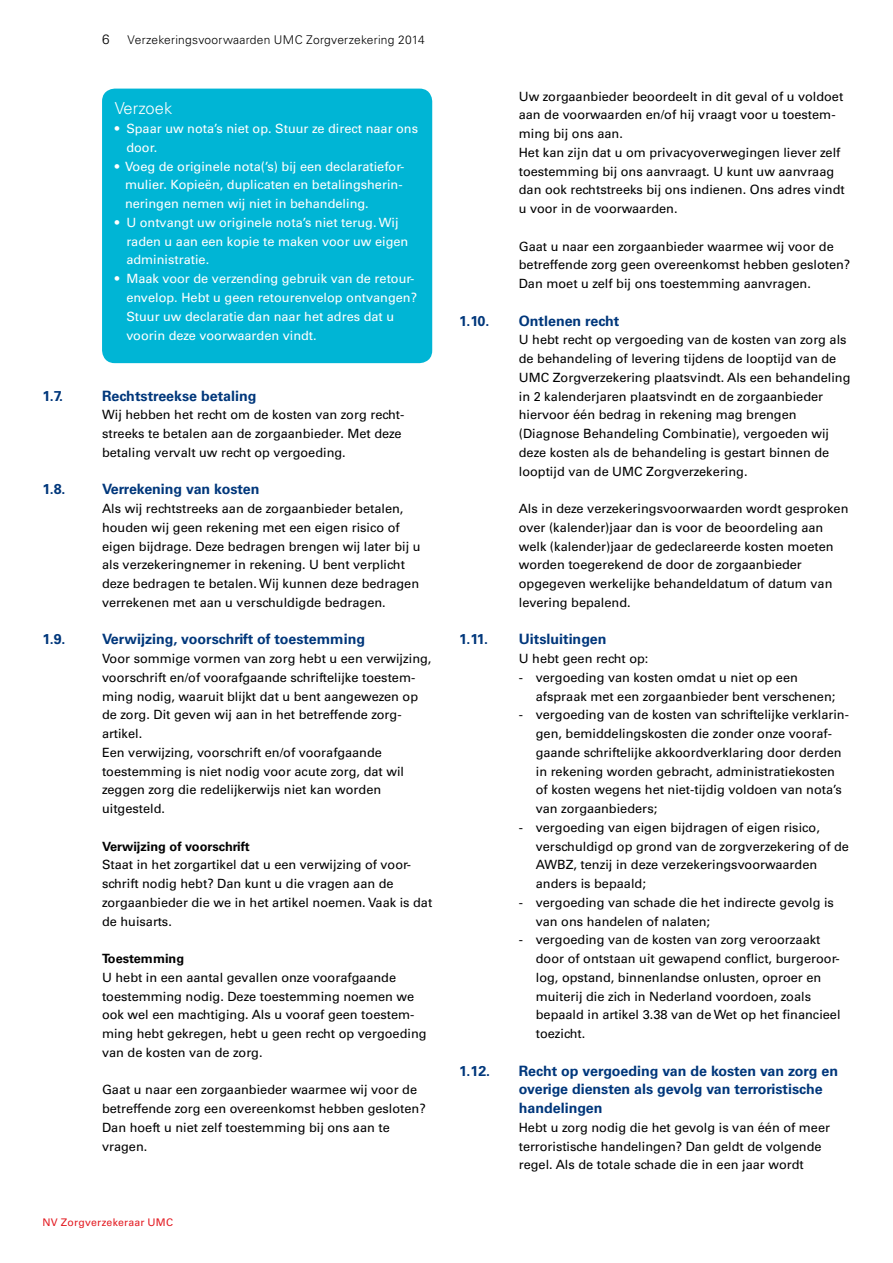
<style>
.page{position:relative;width:893px;height:1263px;background:#fff}
.page>*{position:absolute;margin:0;border:0;box-sizing:border-box;transform-origin:0 0}
.t1{font:300 16.5px "Univers";color:#fff}
.t2{font:700 14.25px/18.8px "Univers";color:#00377b}
.t3{font:300 13.5px "Univers";color:#000}
.t4{font:12.75px/18.8px "Univers";color:#000}
.t5{font:12.75px/18.8px "Univers";color:#fff}
.t6{font:700 12.75px "Univers";color:#000}
.t7{font:300 12px "Univers";letter-spacing:.02em;color:#000}
.t8{font:10.5px "Univers";letter-spacing:.02em;color:#e31b22}
</style>
<div class="page">
<div style="left:102px;top:89px;width:330px;height:274px;background:#00b5d5;border-radius:13px"></div>
<p class="t3" style="left:102px;top:31px;width:9px">6</p>
<p class="t7" style="left:128px;top:33px;width:299px">Verzekeringsvoorwaarden UMC Zorgverzekering 2014</p>
<p class="t1" style="left:115px;top:99px;width:59px">Verzoek</p>
<p class="t5" style="left:126px;top:119px;width:293px;text-indent:-12px">• Spaar uw nota’s niet op. Stuur ze direct naar ons door.</p>
<p class="t5" style="left:125px;top:157px;width:281px;text-indent:-10px">• Voeg de originele nota(’s) bij een declaratiefor&shy;mulier. Kopieën, duplicaten en betalingsherin&shy;neringen nemen wij niet in behandeling.</p>
<p class="t5" style="left:126px;top:213px;width:284px;text-indent:-12px">• U ontvangt uw originele nota’s niet terug. Wij raden u aan een kopie te maken voor uw eigen administratie.</p>
<p class="t5" style="left:126px;top:269px;width:292px;text-indent:-12px">• Maak voor de verzending gebruik van de retour&shy;envelop. Hebt u geen retourenvelop ontvangen?<br>Stuur uw declaratie dan naar het adres dat u voorin deze voorwaarden vindt.</p>
<p class="t2" style="left:43px;top:386px;width:22px">1.7.</p>
<p class="t2" style="left:102px;top:386px;width:156px">Rechtstreekse betaling</p>
<p class="t4" style="left:102px;top:405px;width:304px">Wij hebben het recht om de kosten van zorg recht&shy;streeks te betalen aan de zorgaanbieder. Met deze betaling vervalt uw recht op vergoeding.</p>
<p class="t2" style="left:43px;top:480px;width:25px">1.8.</p>
<p class="t2" style="left:102px;top:480px;width:159px">Verrekening van kosten</p>
<p class="t4" style="left:102px;top:499px;width:320px">Als wij rechtstreeks aan de zorgaanbieder betalen, houden wij geen rekening met een eigen risico of eigen bijdrage. Deze bedragen brengen wij later bij u als verzekeringnemer in rekening. U bent verplicht deze bedragen te betalen. Wij kunnen deze bedragen verrekenen met aan u verschuldigde bedragen.</p>
<p class="t2" style="left:43px;top:630px;width:25px">1.9.</p>
<p class="t2" style="left:102px;top:630px;width:265px">Verwijzing, voorschrift of toestemming</p>
<p class="t4" style="left:102px;top:649px;width:331px">Voor sommige vormen van zorg hebt u een verwijzing, voorschrift en/of voorafgaande schriftelijke toestem&shy;ming nodig, waaruit blijkt dat u bent aangewezen op de zorg. Dit geven wij aan in het betreffende zorg&shy;artikel.<br>Een verwijzing, voorschrift en/of voorafgaande toestemming is niet nodig voor acute zorg, dat wil zeggen zorg die redelijkerwijs niet kan worden uitgesteld.</p>
<p class="t6" style="left:102px;top:839px;width:149px">Verwijzing of voorschrift</p>
<p class="t4" style="left:102px;top:855px;width:332px">Staat in het zorgartikel dat u een verwijzing of voor&shy;schrift nodig hebt? Dan kunt u die vragen aan de zorgaanbieder die we in het artikel noemen. Vaak is dat de huisarts.</p>
<p class="t6" style="left:102px;top:951px;width:84px">Toestemming</p>
<p class="t4" style="left:102px;top:968px;width:326px">U hebt in een aantal gevallen onze voorafgaande toestemming nodig. Deze toestemming noemen we ook wel een machtiging. Als u vooraf geen toestem&shy;ming hebt gekregen, hebt u geen recht op vergoeding van de kosten van de zorg.</p>
<p class="t4" style="left:102px;top:1081px;width:325px">Gaat u naar een zorgaanbieder waarmee wij voor de betreffende zorg een overeenkomst hebben gesloten?<br>Dan hoeft u niet zelf toestemming bij ons aan te vragen.</p>
<p class="t8" style="left:43px;top:1216px;width:132px">NV Zorgverzekeraar UMC</p>
<p class="t4" style="left:519px;top:87px;width:327px">Uw zorgaanbieder beoordeelt in dit geval of u voldoet aan de voorwaarden en/of hij vraagt voor u toestem&shy;ming bij ons aan.<br>Het kan zijn dat u om privacyoverwegingen liever zelf toestemming bij ons aanvraagt. U kunt uw aanvraag dan ook rechtstreeks bij ons indienen. Ons adres vindt u voor in de voorwaarden.</p>
<p class="t4" style="left:519px;top:237px;width:333px">Gaat u naar een zorgaanbieder waarmee wij voor de betreffende zorg geen overeenkomst hebben gesloten?<br>Dan moet u zelf bij ons toestemming aanvragen.</p>
<p class="t2" style="left:459px;top:311px;width:32px">1.10.</p>
<p class="t2" style="left:519px;top:311px;width:102px">Ontlenen recht</p>
<p class="t4" style="left:519px;top:330px;width:333px">U hebt recht op vergoeding van de kosten van zorg als de behandeling of levering tijdens de looptijd van de UMC Zorgverzekering plaatsvindt. Als een behandeling in 2 kalenderjaren plaatsvindt en de zorgaanbieder hiervoor één bedrag in rekening mag brengen (Diagnose Behandeling Combinatie), vergoeden wij deze kosten als de behandeling is gestart binnen de looptijd van de UMC Zorgverzekering.</p>
<p class="t4" style="left:519px;top:499px;width:331px">Als in deze verzekeringsvoorwaarden wordt gesproken over (kalender)jaar dan is voor de beoordeling aan welk (kalender)jaar de gedeclareerde kosten moeten worden toegerekend de door de zorgaanbieder opgegeven werkelijke behandeldatum of datum van levering bepalend.</p>
<p class="t2" style="left:459px;top:630px;width:30px">1.11.</p>
<p class="t2" style="left:519px;top:630px;width:89px">Uitsluitingen</p>
<p class="t4" style="left:519px;top:649px;width:131px">U hebt geen recht op:</p>
<p class="t4" style="left:536px;top:668px;width:301px;text-indent:-17px">- vergoeding van kosten omdat u niet op een afspraak met een zorgaanbieder bent verschenen;</p>
<p class="t4" style="left:536px;top:705px;width:315px;text-indent:-17px">- vergoeding van de kosten van schriftelijke verklarin&shy;gen, bemiddelingskosten die zonder onze vooraf&shy;gaande schriftelijke akkoordverklaring door derden in rekening worden gebracht, administratiekosten of kosten wegens het niet-tijdig voldoen van nota’s van zorgaanbieders;</p>
<p class="t4" style="left:536px;top:818px;width:315px;text-indent:-17px">- vergoeding van eigen bijdragen of eigen risico, verschuldigd op grond van de zorgverzekering of de AWBZ, tenzij in deze verzekeringsvoorwaarden anders is bepaald;</p>
<p class="t4" style="left:536px;top:893px;width:300px;text-indent:-17px">- vergoeding van schade die het indirecte gevolg is van ons handelen of nalaten;</p>
<p class="t4" style="left:536px;top:931px;width:306px;text-indent:-17px">- vergoeding van de kosten van zorg veroorzaakt door of ontstaan uit gewapend conflict, burgeroor&shy;log, opstand, binnenlandse onlusten, oproer en muiterij die zich in Nederland voordoen, zoals bepaald in artikel 3.38 van de Wet op het financieel toezicht.</p>
<p class="t2" style="left:459px;top:1061px;width:32px">1.12.</p>
<p class="t2" style="left:519px;top:1061px;width:321px">Recht op vergoeding van de kosten van zorg en overige diensten als gevolg van terroristische handelingen</p>
<p class="t4" style="left:519px;top:1118px;width:313px">Hebt u zorg nodig die het gevolg is van één of meer terroristische handelingen? Dan geldt de volgende regel. Als de totale schade die in een jaar wordt</p>
</div>
